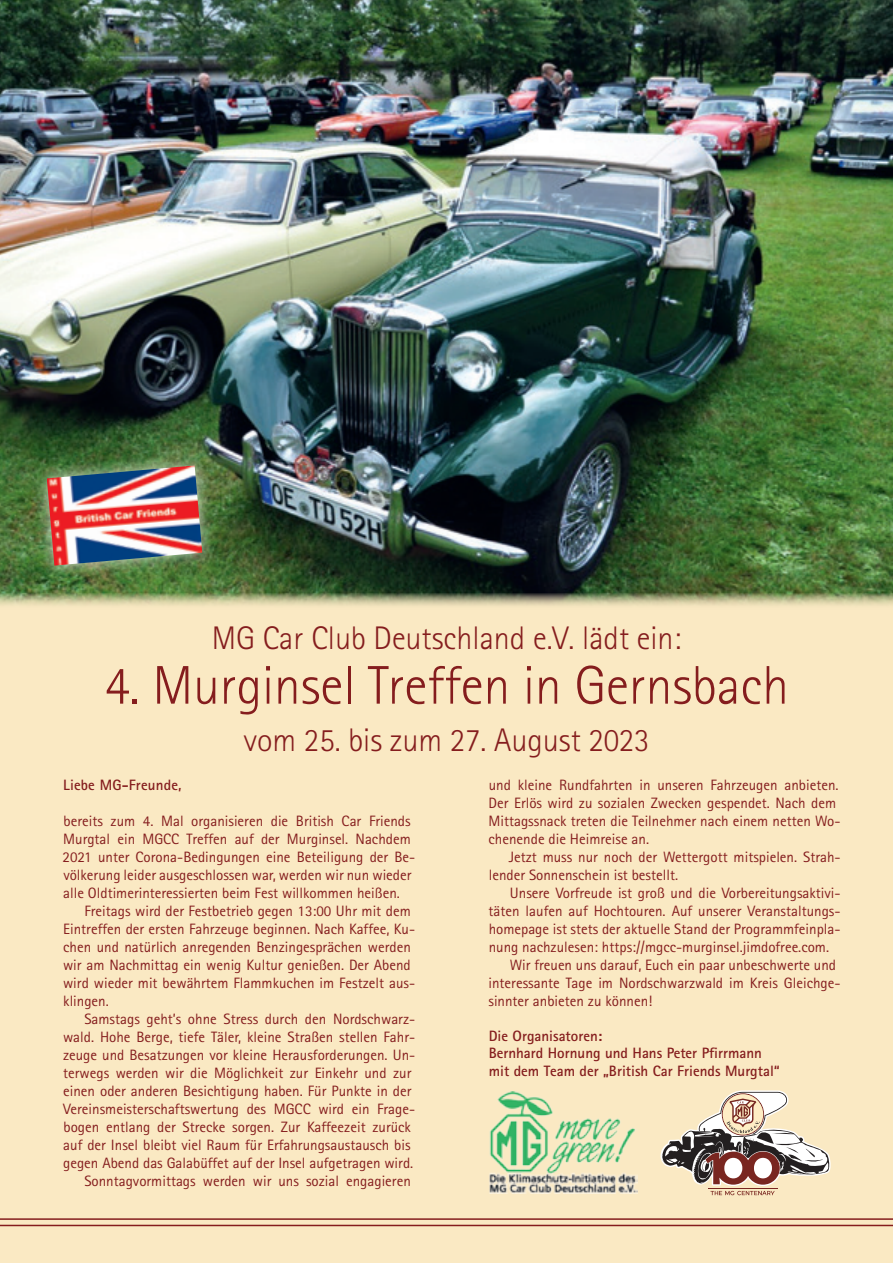
<style>
.page{position:relative;width:893px;height:1263px;background:#fff}
.page>*{position:absolute;margin:0;border:0;box-sizing:border-box;transform-origin:0 0}
.t1{font:300 54.45px "Rotis Sans Serif";color:#851d1e}
.t2{font:300 32.7px "Rotis Sans Serif";color:#851d1e}
.Body_Text{font:15px/18px "Rotis Sans Serif";color:#851d1e}
.Body_1__Abs{font:15px/18px "Rotis Sans Serif";color:#851d1e}
.Bildunterschrift{font:700 15px "Rotis Sans Serif";color:#851d1e}
.Body_1__Abs-2{font:700 15px "Rotis Sans Serif";letter-spacing:.01em;color:#851d1e}
</style>
<div class="page">
<img style="left:0;top:0;width:893px;height:593px">
<div style="left:0;top:593px;width:893px;height:670px;background:#fae9c3"></div>
<hr style="left:0;top:1225px;width:893px;height:1px;background:#851d1e">
<hr style="left:0;top:1218px;width:893px;height:2px;background:#851d1e">
<img style="left:488px;top:1091px;width:150px;height:102px">
<svg style="left:660px;top:1090px;width:171px;height:105px"></svg>
<svg style="left:30px;top:449px;width:189px;height:134px;background:#4f753c"></svg>
<img style="left:47px;top:465px;width:155px;height:101px">
<p class="t2" style="left:212px;top:619px;width:471px">MG Car Club Deutschland e.V. lädt ein:</p>
<p class="t1" style="left:104px;top:654px;width:686px">4. Murginsel Treffen in Gernsbach</p>
<p class="t2" style="left:243px;top:721px;width:408px">vom 25. bis zum 27. August 2023</p>
<p class="Body_Text" style="left:489px;top:775px;width:354px">und kleine Rundfahrten in unseren Fahrzeugen anbieten.<br>Der Erlös wird zu sozialen Zwecken gespendet. Nach dem Mittagssnack treten die Teilnehmer nach einem netten Wo&shy;chenende die Heimreise an.</p>
<p class="Body_Text" style="left:489px;top:847px;width:353px;text-indent:20px">Jetzt muss nur noch der Wettergott mitspielen. Strah&shy;lender Sonnenschein ist bestellt.</p>
<p class="Body_Text" style="left:488px;top:883px;width:354px;text-align:justify;text-indent:21px">Unsere Vorfreude ist groß und die Vorbereitungsaktivi&shy;täten laufen auf Hochtouren. Auf unserer Veranstaltungs&shy;homepage ist stets der aktuelle Stand der Programmfeinpla&shy;nung nachzulesen: https://mgcc-murginsel.jimdofree.com.</p>
<p class="Body_Text" style="left:488px;top:955px;width:354px;text-indent:21px">Wir freuen uns darauf, Euch ein paar unbeschwerte und interessante Tage im Nordschwarzwald im Kreis Gleichge&shy;sinnter anbieten zu können!</p>
<p class="Bildunterschrift" style="left:489px;top:1026px;width:115px">Die Organisatoren:</p>
<p class="Bildunterschrift" style="left:489px;top:1044px;width:275px">Bernhard Hornung und Hans Peter Pfirrmann</p>
<p class="Bildunterschrift" style="left:489px;top:1061px;width:293px">mit dem Team der „British Car Friends Murgtal“</p>
<p class="Body_1__Abs-2" style="left:63px;top:775px;width:120px">Liebe MG-Freunde,</p>
<p class="Body_1__Abs" style="left:63px;top:812px;width:354px">bereits zum 4. Mal organisieren die British Car Friends Murgtal ein MGCC Treffen auf der Murginsel. Nachdem 2021 unter Corona-Bedingungen eine Beteiligung der Be&shy;völkerung leider ausgeschlossen war, werden wir nun wieder alle Oldtimerinteressierten beim Fest willkommen heißen.</p>
<p class="Body_Text" style="left:63px;top:902px;width:354px;text-indent:21px">Freitags wird der Festbetrieb gegen 13:00 Uhr mit dem Eintreffen der ersten Fahrzeuge beginnen. Nach Kaffee, Ku&shy;chen und natürlich anregenden Benzingesprächen werden wir am Nachmittag ein wenig Kultur genießen. Der Abend wird wieder mit bewährtem Flammkuchen im Festzelt aus&shy;klingen.</p>
<p class="Body_Text" style="left:63px;top:1010px;width:354px;text-indent:21px">Samstags geht’s ohne Stress durch den Nordschwarz&shy;wald. Hohe Berge, tiefe Täler, kleine Straßen stellen Fahr&shy;zeuge und Besatzungen vor kleine Herausforderungen. Un&shy;terwegs werden wir die Möglichkeit zur Einkehr und zur einen oder anderen Besichtigung haben. Für Punkte in der Vereinsmeisterschaftswertung des MGCC wird ein Frage&shy;bogen entlang der Strecke sorgen. Zur Kaffeezeit zurück auf der Insel bleibt viel Raum für Erfahrungsaustausch bis gegen Abend das Galabüffet auf der Insel aufgetragen wird.</p>
<p class="Body_Text" style="left:84px;top:1172px;width:328px">Sonntagvormittags werden wir uns sozial engagieren</p>
</div>
